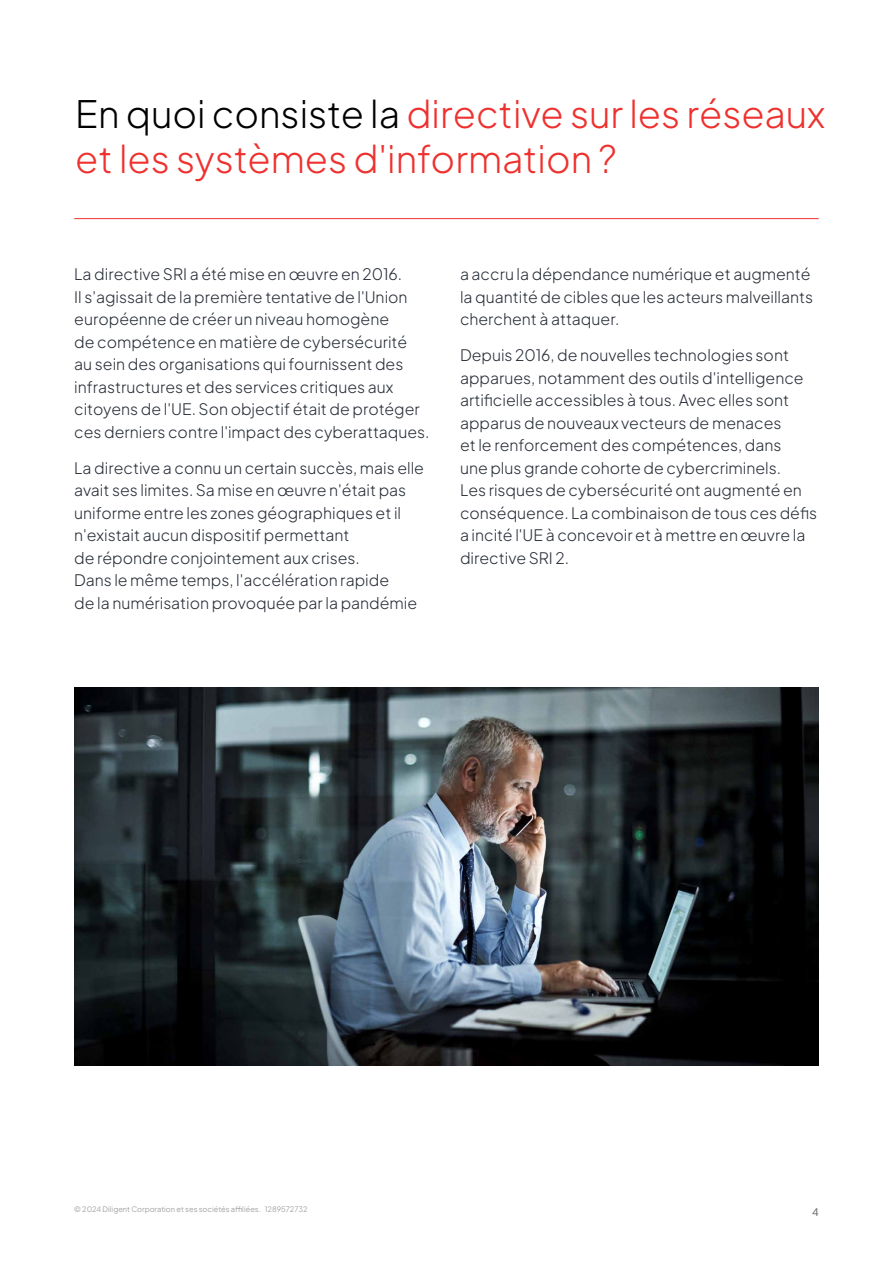
<style>
.page{position:relative;width:893px;height:1263px;background:#fff}
.page>*{position:absolute;margin:0;border:0;box-sizing:border-box;transform-origin:0 0}
.t1{font:300 37.5px/45px "Plus Jakarta Sans";color:#ee312e}
.t2{font:300 15.75px/22.5px "Plus Jakarta Sans";color:#282e37}
.t3{font:500 10.5px "Plus Jakarta Sans";color:#6f7377}
.t4{font:7.5px "Plus Jakarta Sans";color:#a0a2a5}
.s1{color:#000}
</style>
<div class="page">
<hr style="left:74px;top:218px;width:745px;height:1px;background:#ee312e">
<img style="left:74px;top:687px;width:745px;height:378px">
<h1 class="t1" style="left:75px;top:88px;width:752px"><span class="s1">En quoi consiste la</span> directive sur les réseaux et les systèmes d'information ?</h1>
<p class="t2" style="left:74px;top:261px;width:357px">La directive SRI a été mise en œuvre en 2016.<br>Il s'agissait de la première tentative de l'Union européenne de créer un niveau homogène<br>de compétence en matière de cybersécurité<br>au sein des organisations qui fournissent des infrastructures et des services critiques aux citoyens de l'UE. Son objectif était de protéger ces derniers contre l'impact des cyberattaques.</p>
<p class="t2" style="left:74px;top:455px;width:351px">La directive a connu un certain succès, mais elle avait ses limites. Sa mise en œuvre n'était pas uniforme entre les zones géographiques et il n'existait aucun dispositif permettant<br>de répondre conjointement aux crises.<br>Dans le même temps, l'accélération rapide<br>de la numérisation provoquée par la pandémie</p>
<p class="t2" style="left:460px;top:261px;width:355px">a accru la dépendance numérique et augmenté la quantité de cibles que les acteurs malveillants cherchent à attaquer.</p>
<p class="t2" style="left:460px;top:342px;width:358px">Depuis 2016, de nouvelles technologies sont apparues, notamment des outils d'intelligence artificielle accessibles à tous. Avec elles sont apparus de nouveaux vecteurs de menaces<br>et le renforcement des compétences, dans<br>une plus grande cohorte de cybercriminels.<br>Les risques de cybersécurité ont augmenté en conséquence. La combinaison de tous ces défis a incité l'UE à concevoir et à mettre en œuvre la directive SRI 2.</p>
<p class="t4" style="left:74px;top:1203px;width:235px">© 2024 Diligent Corporation et ses sociétés affiliées. 1289572732</p>
<p class="t3" style="left:812px;top:1203px;width:8px">4</p>
</div>
